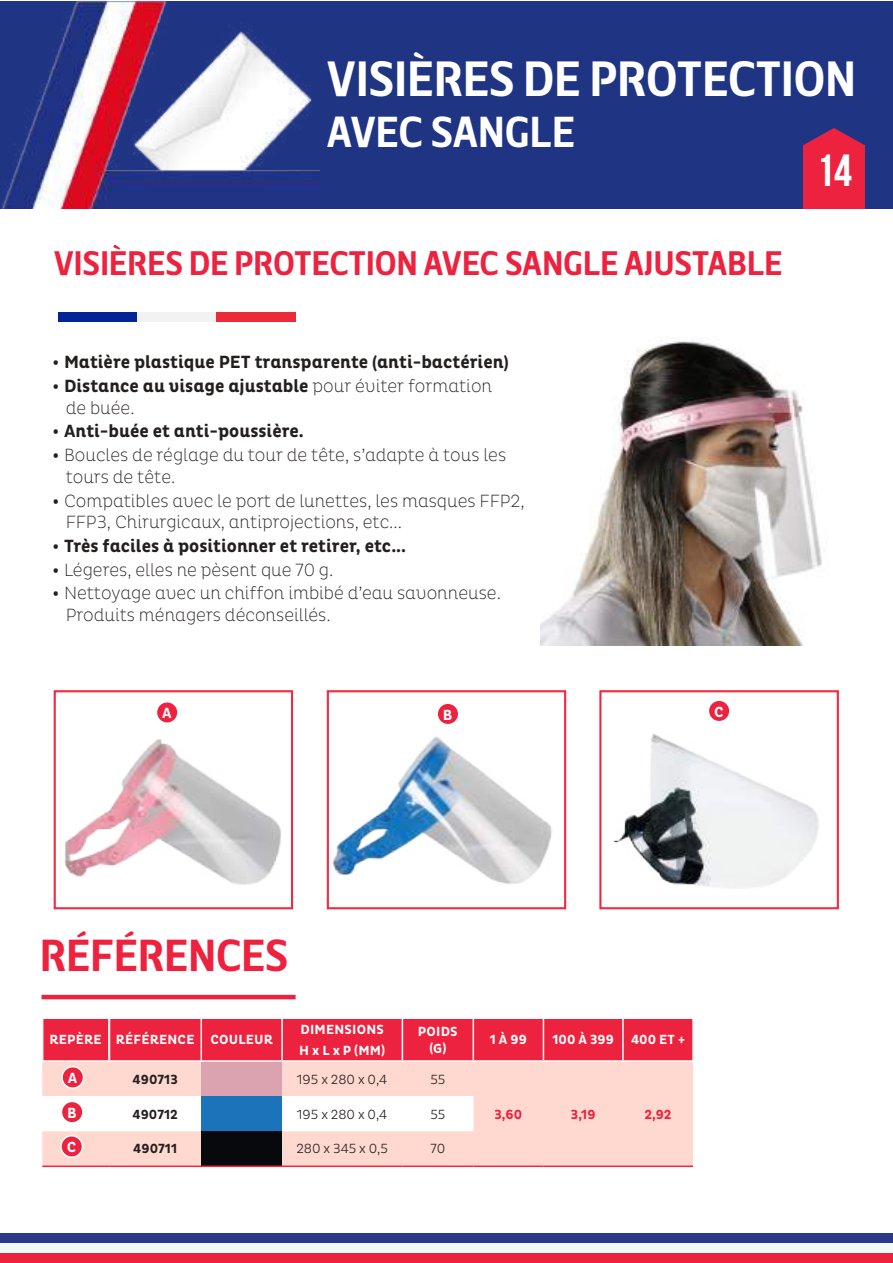
<style>
.page{position:relative;width:893px;height:1263px;background:#fff}
.page>*{position:absolute;margin:0;border:0;box-sizing:border-box;transform-origin:0 0}
.t1{font:600 48px "Breve Sans Title";letter-spacing:.01em;color:#fff}
.t2{font:700 45px "Bebas Neue";color:#fff}
.t3{font:600 43.5px "Breve Sans Title";letter-spacing:.01em;color:#ed223f}
.t4{font:600 42px "Breve Sans Title";letter-spacing:.01em;color:#fff}
.t5{font:600 33px "Breve Sans Title";letter-spacing:.01em;color:#ed223f}
.t6{font:200 18px/21.6px "Pluto Cond";color:#241f1f}
.t7{font:700 18px/21.6px "Pluto Cond";color:#241f1f}
.t8{font:700 15px "Pluto Cond";color:#fffdfd}
.t9{font:700 13.5px/21px "Pluto Cond";letter-spacing:.015em;color:#fff}
.t10{font:300 13.5px "Pluto Cond";color:#241f1f}
.t11{font:700 13.5px "Pluto Cond";color:#241f1f}
.t12{font:700 13.5px "Pluto Cond";color:#ed223f}
.s1{font-weight:200}
.s2{font-weight:700}
</style>
<div class="page">
<svg style="left:327px;top:690px;width:239px;height:35px"></svg>
<svg style="left:599px;top:690px;width:240px;height:219px"></svg>
<svg style="left:54px;top:690px;width:239px;height:219px"></svg>
<div style="left:58px;top:312px;width:80px;height:9px;background:#032494"></div>
<div style="left:138px;top:312px;width:79px;height:9px;background:#f2f2f2"></div>
<div style="left:217px;top:312px;width:79px;height:9px;background:#eb2b38"></div>
<img style="left:541px;top:341px;width:281px;height:304px">
<div style="left:44px;top:1019px;width:648px;height:41px;background:#ed223f"></div>
<div style="left:42px;top:1062px;width:651px;height:103px;background:#ffd8cf"></div>
<div style="left:201px;top:1061px;width:81px;height:35px;background:#dba2af"></div>
<svg style="left:42px;top:1096px;width:431px;height:35px"></svg>
<div style="left:201px;top:1096px;width:81px;height:35px;background:#1b73ba"></div>
<div style="left:201px;top:1131px;width:81px;height:35px;background:#07090d"></div>
<hr style="left:108px;top:1018px;width:2px;height:42px;background:#fff">
<hr style="left:110px;top:1018px;width:1px;height:42px;background:#fff">
<hr style="left:201px;top:1018px;width:1px;height:42px;background:#fff">
<hr style="left:281px;top:1018px;width:2px;height:42px;background:#fff">
<hr style="left:402px;top:1018px;width:1px;height:42px;background:#fff">
<hr style="left:473px;top:1018px;width:1px;height:42px;background:#fff">
<hr style="left:543px;top:1018px;width:1px;height:42px;background:#fff">
<hr style="left:622px;top:1018px;width:2px;height:42px;background:#fff">
<hr style="left:109px;top:1060px;width:93px;height:2px;background:#fff">
<hr style="left:281px;top:1060px;width:121px;height:2px;background:#fff">
<hr style="left:202px;top:1060px;width:79px;height:2px;background:#fff">
<hr style="left:42px;top:1165px;width:67px;height:2px;background:#ef263e">
<hr style="left:109px;top:1165px;width:92px;height:2px;background:#ef263e">
<hr style="left:201px;top:1165px;width:81px;height:2px;background:#ef263e">
<hr style="left:282px;top:1165px;width:120px;height:2px;background:#ef263e">
<hr style="left:402px;top:1165px;width:71px;height:2px;background:#ef263e">
<hr style="left:473px;top:1165px;width:70px;height:2px;background:#ef263e">
<hr style="left:543px;top:1165px;width:80px;height:2px;background:#ef263e">
<hr style="left:623px;top:1165px;width:70px;height:2px;background:#ef263e">
<hr style="left:42px;top:995px;width:254px;height:4px;background:#ed223f">
<img style="left:55px;top:735px;width:239px;height:175px">
<img style="left:326px;top:725px;width:241px;height:184px">
<img style="left:603px;top:719px;width:228px;height:173px">
<div style="left:156px;top:702px;width:22px;height:21px;background:#ed223f;border-radius:50%"></div>
<div style="left:156px;top:701px;width:23px;height:23px;border:2px solid #fff;border-radius:50%"></div>
<div style="left:437px;top:703px;width:22px;height:22px;background:#ed223f;border-radius:50%"></div>
<div style="left:436px;top:702px;width:23px;height:23px;border:2px solid #fff;border-radius:50%"></div>
<div style="left:708px;top:700px;width:22px;height:22px;background:#ed223f;border-radius:50%"></div>
<div style="left:708px;top:699px;width:23px;height:23px;border:2px solid #fff;border-radius:50%"></div>
<div style="left:62px;top:1067px;width:22px;height:21px;background:#ed223f;border-radius:50%"></div>
<div style="left:61px;top:1066px;width:23px;height:23px;border:2px solid #fff;border-radius:50%"></div>
<div style="left:61px;top:1101px;width:22px;height:22px;background:#ed223f;border-radius:50%"></div>
<div style="left:61px;top:1101px;width:23px;height:22px;border:2px solid #fff;border-radius:50%"></div>
<div style="left:61px;top:1136px;width:21px;height:21px;background:#ed223f;border-radius:50%"></div>
<div style="left:60px;top:1135px;width:23px;height:23px;border:2px solid #fff;border-radius:50%"></div>
<div style="left:0;top:1253px;width:893px;height:10px;background:#ed223f"></div>
<div style="left:0;top:1232px;width:893px;height:10px;background:#2d3a8b"></div>
<div style="left:0;top:1243px;width:893px;height:10px;background:#f3fafa"></div>
<div style="left:0;top:1px;width:893px;height:207px;background:#203484"></div>
<img style="left:2px;top:1px;width:317px;height:207px">
<div style="left:803px;top:145px;width:62px;height:63px;background:#ed223f"></div>
<svg style="left:804px;top:128px;width:60px;height:17px"></svg>
<h1 class="t1" style="left:327px;top:51px;width:530px">VISIÈRES DE PROTECTION</h1>
<h3 class="t4" style="left:327px;top:107px;width:249px">AVEC SANGLE</h3>
<h3 class="t5" style="left:54px;top:244px;width:730px">VISIÈRES DE PROTECTION AVEC SANGLE AJUSTABLE</h3>
<p class="t7" style="left:53px;top:352px;width:457px">• Matière plastique PET transparente (anti-bactérien)</p>
<p class="t7" style="left:66px;top:376px;width:428px;text-indent:-13px">• Distance au visage ajustable <span class="s1">pour éviter formation de buée.</span></p>
<p class="t7" style="left:53px;top:421px;width:252px">• Anti-buée et anti-poussière.</p>
<p class="t6" style="left:66px;top:444px;width:442px;text-indent:-13px"><span class="s2">•</span> Boucles de réglage du tour de tête, s’adapte à tous les tours de tête.</p>
<p class="t6" style="left:66px;top:490px;width:461px;text-indent:-13px"><span class="s2">•</span> Compatibles avec le port de lunettes, les masques FFP2,<br>FFP3, Chirurgicaux, antiprojections, etc...</p>
<p class="t7" style="left:53px;top:535px;width:355px">• Très faciles à positionner et retirer, etc...</p>
<p class="t6" style="left:53px;top:559px;width:282px"><span class="s2">•</span> Légeres, elles ne pèsent que 70 g.</p>
<p class="t6" style="left:66px;top:582px;width:437px;text-indent:-13px"><span class="s2">•</span> Nettoyage avec un chiffon imbibé d’eau savonneuse.<br>Produits ménagers déconseillés.</p>
<p class="t8" style="left:162px;top:704px;width:11px">A</p>
<p class="t8" style="left:443px;top:706px;width:11px">B</p>
<p class="t8" style="left:714px;top:703px;width:11px">C</p>
<h2 class="t2" style="left:816px;top:145px;width:37px">14</h2>
<h3 class="t3" style="left:40px;top:929px;width:249px">RÉFÉRENCES</h3>
<p class="t9" style="left:50px;top:1030px;width:225px">REPÈRE RÉFÉRENCE COULEUR</p>
<p class="t9" style="left:299px;top:1019px;width:87px">DIMENSIONS<br>H x L x P (MM)</p>
<p class="t9" style="left:418px;top:1024px;width:41px;line-height:16.2px;text-align:center">POIDS (G)</p>
<p class="t9" style="left:490px;top:1030px;width:39px">1 À 99</p>
<p class="t9" style="left:552px;top:1030px;width:63px">100 À 399</p>
<p class="t9" style="left:631px;top:1030px;width:55px">400 ET +</p>
<p class="t11" style="left:133px;top:1072px;width:47px">490713</p>
<p class="t10" style="left:297px;top:1072px;width:92px">195 x 280 x 0,4</p>
<p class="t10" style="left:430px;top:1072px;width:17px">55</p>
<p class="t11" style="left:132px;top:1106px;width:47px">490712</p>
<p class="t10" style="left:297px;top:1106px;width:92px">195 x 280 x 0,4</p>
<p class="t10" style="left:430px;top:1106px;width:17px">55</p>
<p class="t12" style="left:494px;top:1106px;width:29px">3,60</p>
<p class="t12" style="left:571px;top:1106px;width:26px">3,19</p>
<p class="t12" style="left:644px;top:1106px;width:29px">2,92</p>
<p class="t11" style="left:133px;top:1141px;width:45px">490711</p>
<p class="t10" style="left:296px;top:1141px;width:93px">280 x 345 x 0,5</p>
<p class="t10" style="left:430px;top:1141px;width:16px">70</p>
<p class="t8" style="left:68px;top:1069px;width:11px">A</p>
<p class="t8" style="left:67px;top:1104px;width:11px">B</p>
<p class="t8" style="left:67px;top:1138px;width:11px">C</p>
</div>
